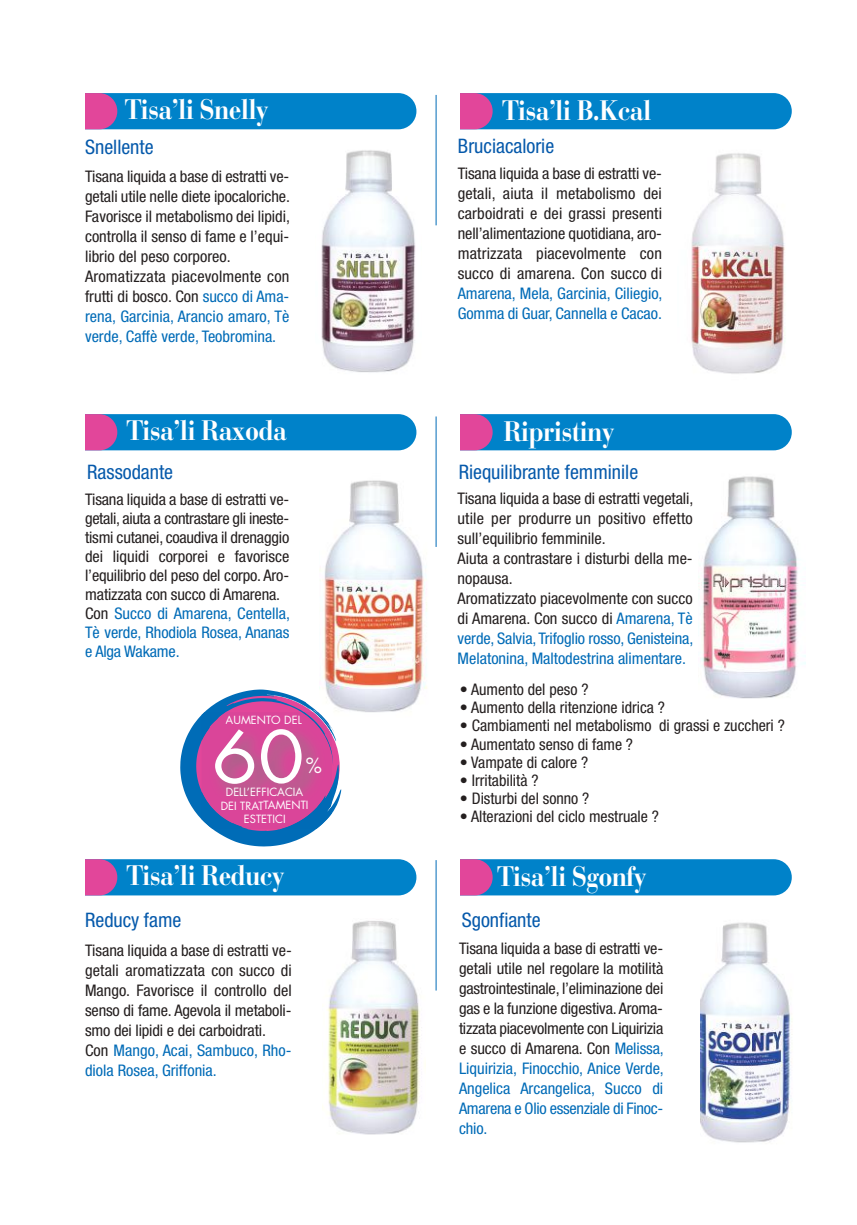
<style>
.page{position:relative;width:857px;height:1225px;background:#fff}
.page>*{position:absolute;margin:0;border:0;box-sizing:border-box;transform-origin:0 0}
.t1{font:69.8px "Futura";color:#fff;scale:1.08 1}
.t2{font:700 28px "Bauer Bodoni";letter-spacing:-.03em;color:#fff;scale:.9 1}
.t3{font:20.2px "Futura";color:#fff}
.t4{font:condensed 20px "Helvetica Neue";color:#0559ab}
.t5{font:condensed 16px/20px "Helvetica Neue";color:#241f1f}
.t6{font:condensed 16px/20px "Helvetica Neue";color:#006bb7}
.t7{font:11px/13.2px "Futura";letter-spacing:-.005em;color:#fff;text-align:center}
.s1{color:#006bb7}
</style>
<div class="page">
<svg style="left:85px;top:93px;width:331px;height:36px;background:#167ec5"></svg>
<svg style="left:460px;top:93px;width:331px;height:36px;background:#167ec5"></svg>
<svg style="left:85px;top:414px;width:331px;height:36px;background:#167ec5"></svg>
<svg style="left:460px;top:414px;width:331px;height:36px;background:#167ec5"></svg>
<svg style="left:85px;top:859px;width:331px;height:36px;background:#177ec5"></svg>
<svg style="left:460px;top:859px;width:331px;height:36px;background:#177ec5"></svg>
<img style="left:700px;top:922px;width:92px;height:221px">
<img style="left:701px;top:476px;width:104px;height:223px">
<img style="left:321px;top:150px;width:95px;height:223px">
<img style="left:691px;top:153px;width:94px;height:221px">
<img style="left:323px;top:480px;width:104px;height:233px">
<img style="left:322px;top:921px;width:98px;height:214px">
<svg style="left:180px;top:689px;width:161px;height:157px"></svg>
<img style="left:202px;top:712px;width:130px;height:117px">
<img style="left:225px;top:715px;width:77px;height:9px">
<hr style="left:435px;top:95px;width:1px;height:130px;background:#006bb7">
<hr style="left:435px;top:416px;width:1px;height:131px;background:#006bb7">
<hr style="left:435px;top:860px;width:1px;height:130px;background:#006bb7">
<h2 class="t2" style="left:125px;top:98px;width:161px">Tisa’li Snelly</h2>
<p class="t4" style="left:85px;top:140px;width:70px">Snellente</p>
<p class="t5" style="left:85px;top:167px;width:206px">Tisana liquida a base di estratti ve&shy;getali utile nelle diete ipocaloriche.<br>Favorisce il metabolismo dei lipidi, controlla il senso di fame e l’equi&shy;librio del peso corporeo.<br>Aromatizzata piacevolmente con frutti di bosco. Con <span class="s1">succo di Ama&shy;rena, Garcinia, Arancio amaro, Tè verde, Caffè verde, Teobromina.</span></p>
<h2 class="t2" style="left:126px;top:419px;width:180px">Tisa’li Raxoda</h2>
<p class="t4" style="left:87px;top:465px;width:87px">Rassodante</p>
<p class="t5" style="left:85px;top:491px;width:206px;line-height:19px">Tisana liquida a base di estratti ve&shy;getali, aiuta a contrastare gli ineste&shy;tismi cutanei, coaudiva il drenaggio dei liquidi corporei e favorisce l’equilibrio del peso del corpo. Aro&shy;matizzata con succo di Amarena.<br>Con <span class="s1">Succo di Amarena, Centella,<br>Tè verde, Rhodiola Rosea, Ananas e Alga Wakame.</span></p>
<p class="t7" style="left:225px;top:714px;width:78px">AUMENTO DEL</p>
<h1 class="t1" style="left:212px;top:725px;width:88px">60</h1>
<p class="t7" style="left:221px;top:786px;width:89px">DELL’EFFICACIA<br>DEI TRATTAMENTI<br>ESTETICI</p>
<p class="t3" style="left:306px;top:756px;width:18px">%</p>
<h2 class="t2" style="left:126px;top:864px;width:177px">Tisa’li Reducy</h2>
<p class="t4" style="left:85px;top:912px;width:98px">Reducy fame</p>
<p class="t5" style="left:85px;top:941px;width:208px">Tisana liquida a base di estratti ve&shy;getali aromatizzata con succo di<br>Mango. Favorisce il controllo del senso di fame. Agevola il metaboli&shy;smo dei lipidi e dei carboidrati.<br>Con <span class="s1">Mango, Acai, Sambuco, Rho&shy;diola Rosea, Griffonia.</span></p>
<h2 class="t2" style="left:502px;top:99px;width:167px">Tisa’li B.Kcal</h2>
<p class="t4" style="left:457px;top:139px;width:98px">Bruciacalorie</p>
<p class="t5" style="left:457px;top:164px;width:206px;text-align:justify">Tisana liquida a base di estratti ve&shy;getali, aiuta il metabolismo dei carboidrati e dei grassi presenti nell’alimentazione quotidiana, aro&shy;matrizzata piacevolmente con succo di amarena. Con succo di</p>
<p class="t6" style="left:457px;top:284px;width:206px">Amarena, Mela, Garcinia, Ciliegio,<br>Gomma di Guar, Cannella e Cacao.</p>
<h2 class="t2" style="left:503px;top:420px;width:124px">Ripristiny</h2>
<p class="t4" style="left:458px;top:465px;width:181px">Riequilibrante femminile</p>
<p class="t5" style="left:457px;top:490px;width:237px">Tisana liquida a base di estratti vegetali, utile per produrre un positivo effetto sull’equilibrio femminile.<br>Aiuta a contrastare i disturbi della me&shy;nopausa.<br>Aromatizzato piacevolmente con succo di Amarena. Con succo di <span class="s1">Amarena, Tè verde, Salvia, Trifoglio rosso, Genisteina, Melatonina, Maltodestrina alimentare.</span></p>
<p class="t5" style="left:459px;top:681px;width:130px">• Aumento del peso ?</p>
<p class="t5" style="left:459px;top:699px;width:206px">• Aumento della ritenzione idrica ?</p>
<p class="t5" style="left:459px;top:717px;width:326px">• Cambiamenti nel metabolismo di grassi e zuccheri ?</p>
<p class="t5" style="left:459px;top:735px;width:174px">• Aumentato senso di fame ?</p>
<p class="t5" style="left:459px;top:753px;width:130px">• Vampate di calore ?</p>
<p class="t5" style="left:459px;top:771px;width:80px">• Irritabilità ?</p>
<p class="t5" style="left:459px;top:789px;width:131px">• Disturbi del sonno ?</p>
<p class="t5" style="left:459px;top:807px;width:200px">• Alterazioni del ciclo mestruale ?</p>
<h2 class="t2" style="left:497px;top:865px;width:167px">Tisa’li Sgonfy</h2>
<p class="t4" style="left:461px;top:913px;width:80px">Sgonfiante</p>
<p class="t5" style="left:459px;top:939px;width:206px;text-align:justify">Tisana liquida a base di estratti ve&shy;getali utile nel regolare la motilità gastrointestinale, l’eliminazione dei gas e la funzione digestiva. Aroma&shy;tizzata piacevolmente con Liquirizia e succo di Amarena. Con <span class="s1">Melissa, Liquirizia, Finocchio, Anice Verde, Angelica Arcangelica, Succo di Amarena e Olio essenziale di Finoc&shy;chio.</span></p>
</div>
